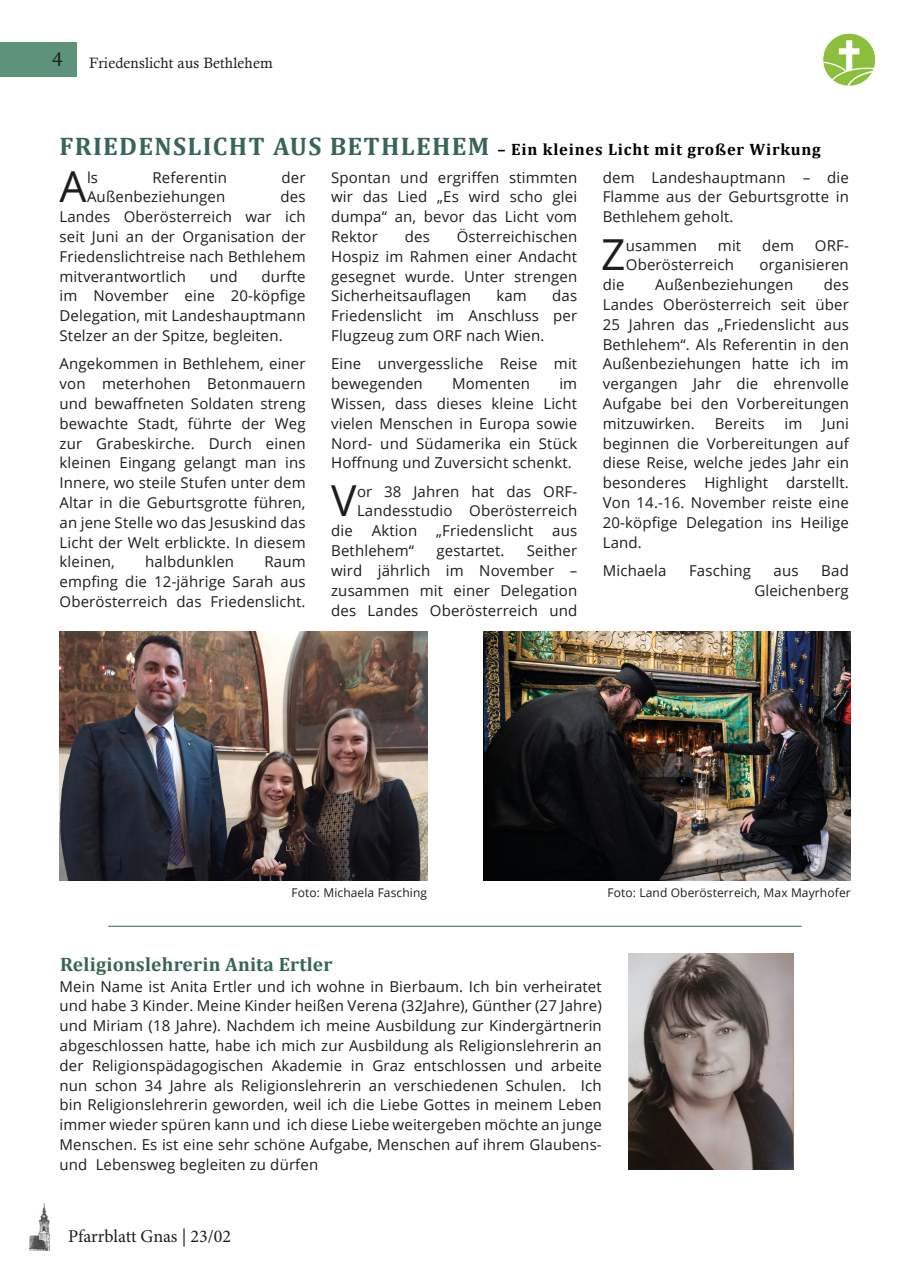
<style>
.page{position:relative;width:910px;height:1280px;background:#fff}
.page>*{position:absolute;margin:0;border:0;box-sizing:border-box;transform-origin:0 0}
.Seitentext{font:42.75px "Open Sans";color:#1d1d1b}
.t1{font:21px "Source Serif Variable";color:#1d1d1b}
.Unterüberschrift_Far{font:700 19.5px "Cambria";letter-spacing:.01em;color:#386652}
.t2{font:18px "Minion Pro";letter-spacing:-.005em;color:#1d1d1b}
.Heading_B_-_big__Lef{font:700 16.5px "Cambria";letter-spacing:.05em;color:#000}
.Seitentext-2{font:15px/19.8px "Open Sans";letter-spacing:.01em;color:#1d1d1b;text-align:justify}
.kleine_Texte__Abschn{font:15px "Calisto";letter-spacing:.01em;color:#1d1d1b}
.Bildunterschriften{font:12px "Open Sans";letter-spacing:.01em;color:#1d1d1b}
.s1{font-size:25.5px;color:#386652}
</style>
<div class="page">
<img style="left:30px;top:1203px;width:20px;height:47px">
<div style="left:0;top:43px;width:77px;height:34px;background:#5e927b"></div>
<img style="left:823px;top:33px;width:53px;height:53px">
<img style="left:483px;top:631px;width:368px;height:250px">
<img style="left:60px;top:631px;width:367px;height:250px">
<hr style="left:108px;top:926px;width:693px;height:1px;background:#386652">
<img style="left:628px;top:953px;width:165px;height:217px">
<h2 class="t1" style="left:52px;top:45px;width:12px">4</h2>
<p class="kleine_Texte__Abschn" style="left:89px;top:54px;width:185px">Friedenslicht aus Bethlehem</p>
<p class="Heading_B_-_big__Lef" style="left:60px;top:138px;width:763px"><span class="s1">FRIEDENSLICHT AUS BETHLEHEM</span> – Ein kleines Licht mit großer Wirkung</p>
<p class="Seitentext" style="left:60px;top:158px;width:29px">A</p>
<p class="Seitentext-2" style="left:87px;top:167px;width:13px">ls</p>
<p class="Seitentext-2" style="left:153px;top:167px;width:76px">Referentin</p>
<p class="Seitentext-2" style="left:282px;top:167px;width:26px">der</p>
<p class="Seitentext-2" style="left:331px;top:167px;width:248px">Spontan und ergriffen stimmten wir das Lied „Es wird scho glei dumpa“ an, bevor das Licht vom Rektor</p>
<p class="Seitentext-2" style="left:603px;top:167px;width:248px">dem Landeshauptmann – die Flamme aus der Geburtsgrotte in Bethlehem geholt.</p>
<p class="Seitentext" style="left:601px;top:226px;width:26px">Z</p>
<p class="Seitentext-2" style="left:626px;top:235px;width:73px">usammen</p>
<p class="Seitentext-2" style="left:718px;top:235px;width:25px">mit</p>
<p class="Seitentext-2" style="left:762px;top:235px;width:33px">dem</p>
<p class="Seitentext-2" style="left:815px;top:235px;width:35px">ORF-</p>
<p class="Seitentext-2" style="left:87px;top:187px;width:140px">Außenbeziehungen</p>
<p class="Seitentext-2" style="left:60px;top:187px;width:248px;text-indent:221px">des Landes Oberösterreich war ich seit Juni an der Organisation der Friedenslichtreise nach Bethlehem mitverantwortlich</p>
<p class="Seitentext-2" style="left:331px;top:226px;width:248px;text-indent:126px">Österreichischen Hospiz im Rahmen einer Andacht gesegnet wurde. Unter strengen Sicherheitsauflagen</p>
<p class="Seitentext-2" style="left:405px;top:226px;width:27px">des</p>
<p class="Seitentext-2" style="left:626px;top:255px;width:110px">Oberösterreich</p>
<p class="Seitentext-2" style="left:759px;top:255px;width:91px">organisieren</p>
<p class="Seitentext-2" style="left:60px;top:266px;width:248px;text-indent:202px">durfte im November eine 20-köpfige Delegation, mit Landeshauptmann Stelzer an der Spitze, begleiten.</p>
<p class="Seitentext-2" style="left:60px;top:354px;width:248px">Angekommen in Bethlehem, einer von meterhohen Betonmauern und bewaffneten Soldaten streng bewachte Stadt, führte der Weg zur Grabeskirche. Durch einen kleinen Eingang gelangt man ins Innere, wo steile Stufen unter dem Altar in die Geburtsgrotte führen, an jene Stelle wo das Jesuskind das Licht der Welt erblickte. In diesem kleinen,</p>
<p class="Seitentext-2" style="left:210px;top:266px;width:29px">und</p>
<p class="Seitentext-2" style="left:603px;top:274px;width:23px">die</p>
<p class="Seitentext-2" style="left:655px;top:274px;width:140px">Außenbeziehungen</p>
<p class="Seitentext-2" style="left:603px;top:274px;width:248px;text-indent:221px">des Landes Oberösterreich seit über 25 Jahren das „Friedenslicht aus Bethlehem“. Als Referentin in den Außenbeziehungen hatte ich im vergangen Jahr die ehrenvolle Aufgabe bei den Vorbereitungen mitzuwirken.</p>
<p class="Seitentext-2" style="left:331px;top:286px;width:248px;text-indent:221px">das Friedenslicht im Anschluss per Flugzeug zum ORF nach Wien.</p>
<p class="Seitentext-2" style="left:331px;top:354px;width:248px">Eine unvergessliche Reise mit bewegenden</p>
<p class="Seitentext-2" style="left:496px;top:286px;width:32px">kam</p>
<p class="Seitentext-2" style="left:331px;top:373px;width:248px;text-indent:228px">im Wissen, dass dieses kleine Licht vielen Menschen in Europa sowie Nord- und Südamerika ein Stück Hoffnung und Zuversicht schenkt.</p>
<p class="Seitentext" style="left:331px;top:472px;width:27px">V</p>
<p class="Seitentext-2" style="left:357px;top:481px;width:222px">or 38 Jahren hat das ORF-<br>Landesstudio Oberösterreich</p>
<p class="Seitentext-2" style="left:331px;top:520px;width:23px">die</p>
<p class="Seitentext-2" style="left:372px;top:520px;width:47px">Aktion</p>
<p class="Seitentext-2" style="left:436px;top:520px;width:99px">„Friedenslicht</p>
<p class="Seitentext-2" style="left:552px;top:520px;width:27px">aus</p>
<p class="Seitentext-2" style="left:331px;top:540px;width:85px">Bethlehem“</p>
<p class="Seitentext-2" style="left:437px;top:540px;width:69px">gestartet.</p>
<p class="Seitentext-2" style="left:452px;top:373px;width:80px">Momenten</p>
<p class="Seitentext-2" style="left:603px;top:413px;width:248px;text-indent:219px">Juni beginnen die Vorbereitungen auf diese Reise, welche jedes Jahr ein besonderes Highlight darstellt.<br>Von 14.-16. November reiste eine 20-köpfige Delegation ins Heilige Land.</p>
<p class="Seitentext-2" style="left:603px;top:560px;width:65px">Michaela</p>
<p class="Seitentext-2" style="left:689px;top:560px;width:63px">Fasching</p>
<p class="Seitentext-2" style="left:774px;top:560px;width:27px">aus</p>
<p class="Seitentext-2" style="left:715px;top:413px;width:51px">Bereits</p>
<p class="Seitentext-2" style="left:784px;top:413px;width:19px">im</p>
<p class="Seitentext-2" style="left:331px;top:540px;width:248px;text-indent:196px">Seither wird jährlich im November – zusammen mit einer Delegation des Landes Oberösterreich und</p>
<p class="Seitentext-2" style="left:145px;top:552px;width:90px">halbdunklen</p>
<p class="Seitentext-2" style="left:60px;top:552px;width:248px;text-indent:205px">Raum empfing die 12-jährige Sarah aus Oberösterreich das Friedenslicht.</p>
<p class="Seitentext-2" style="left:754px;top:560px;width:96px;text-align:right">Bad<br>Gleichenberg</p>
<p class="Bildunterschriften" style="left:291px;top:884px;width:137px">Foto: Michaela Fasching</p>
<p class="Bildunterschriften" style="left:607px;top:884px;width:245px">Foto: Land Oberösterreich, Max Mayrhofer</p>
<p class="Unterüberschrift_Far" style="left:60px;top:950px;width:274px">Religionslehrerin Anita Ertler</p>
<p class="Seitentext-2" style="left:60px;top:976px;width:544px">Mein Name ist Anita Ertler und ich wohne in Bierbaum. Ich bin verheiratet und habe 3 Kinder. Meine Kinder heißen Verena (32Jahre), Günther (27 Jahre) und Miriam (18 Jahre). Nachdem ich meine Ausbildung zur Kindergärtnerin abgeschlossen hatte, habe ich mich zur Ausbildung als Religionslehrerin an der Religionspädagogischen Akademie in Graz entschlossen und arbeite nun schon 34 Jahre als Religionslehrerin an verschiedenen Schulen. Ich bin Religionslehrerin geworden, weil ich die Liebe Gottes in meinem Leben immer wieder spüren kann und ich diese Liebe weitergeben möchte an junge Menschen. Es ist eine sehr schöne Aufgabe, Menschen auf ihrem Glaubens&shy;und Lebensweg begleiten zu dürfen</p>
<p class="t2" style="left:68px;top:1224px;width:164px">Pfarrblatt Gnas | 23/02</p>
</div>
